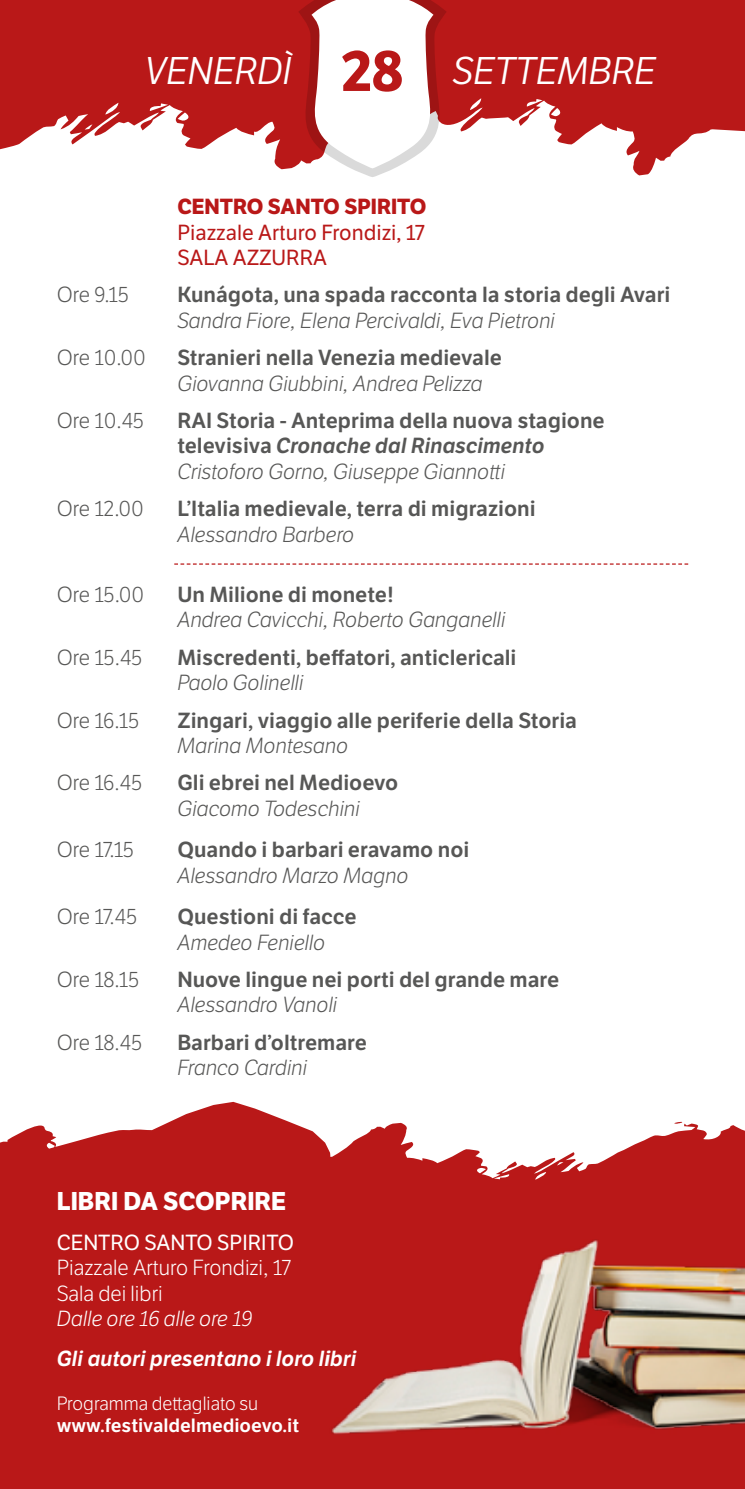
<style>
.page{position:relative;width:745px;height:1489px;background:#fff}
.page>*{position:absolute;margin:0;border:0;box-sizing:border-box;transform-origin:0 0}
.t1{font:italic 37.5px "LFT Etica";color:#fff}
.t2{font:700 25px "LFT Etica";color:#fff}
.t3{font:600 21.25px/25.5px "LFT Etica";color:#575756}
.t4{font:italic 300 21.25px "LFT Etica";color:#575756}
.t5{font:300 21.25px "LFT Etica";letter-spacing:-.01em;color:#575756}
.t6{font:300 21.25px/25.5px "LFT Etica";color:#fff}
.t7{font:21.25px/25.5px "LFT Etica";color:#b91818}
.t8{font:italic 600 21.25px "LFT Etica";color:#fff}
.t9{font:italic 300 21.25px "LFT Etica";color:#fff}
.t10{font:700 21.25px "LFT Etica";color:#b91818}
.t11{font:21.25px "LFT Etica";color:#fff}
.t12{font:600 18.75px "LFT Etica";color:#fff}
.t13{font:300 18.75px "LFT Etica";color:#fff}
.s1{font-weight:700;font-style:normal;font-size:56.25px;color:#b91818}
.s2{font-style:italic}
.s3{font-weight:300;font-style:italic}
</style>
<div class="page">
<svg style="left:0;top:0;width:744px;height:175px;fill:#b91818"></svg>
<svg style="left:298px;top:0;width:148px;height:177px"></svg>
<svg style="left:174px;top:563px;width:513px;height:1px"></svg>
<svg style="left:0;top:1101px;width:744px;height:387px;fill:#b91818"></svg>
<img style="left:328px;top:1186px;width:416px;height:289px">
<h1 class="t1" style="left:145px;top:49px;width:512px">VENERDÌ <span class="s1">28</span> SETTEMBRE</h1>
<p class="t10" style="left:177px;top:193px;width:250px">CENTRO SANTO SPIRITO</p>
<p class="t7" style="left:177px;top:220px;width:249px">Piazzale Arturo Frondizi, 17<br>SALA AZZURRA</p>
<p class="t5" style="left:57px;top:283px;width:74px">Ore 9.15</p>
<p class="t3" style="left:177px;top:282px;width:494px">Kunágota, una spada racconta la storia degli Avari</p>
<p class="t4" style="left:177px;top:308px;width:379px">Sandra Fiore, Elena Percivaldi, Eva Pietroni</p>
<p class="t5" style="left:57px;top:345px;width:91px">Ore 10.00</p>
<p class="t3" style="left:177px;top:345px;width:326px">Stranieri nella Venezia medievale</p>
<p class="t4" style="left:177px;top:371px;width:307px">Giovanna Giubbini, Andrea Pelizza</p>
<p class="t5" style="left:57px;top:408px;width:89px">Ore 10.45</p>
<p class="t3" style="left:177px;top:408px;width:428px">RAI Storia - Anteprima della nuova stagione televisiva <span class="s2">Cronache dal Rinascimento<br></span><span class="s3">Cristoforo Gorno, Giuseppe Giannotti</span></p>
<p class="t5" style="left:57px;top:496px;width:89px">Ore 12.00</p>
<p class="t3" style="left:177px;top:496px;width:359px">L’Italia medievale, terra di migrazioni</p>
<p class="t4" style="left:177px;top:522px;width:178px">Alessandro Barbero</p>
<p class="t5" style="left:57px;top:582px;width:89px">Ore 15.00</p>
<p class="t3" style="left:177px;top:582px;width:218px">Un Milione di monete!</p>
<p class="t4" style="left:177px;top:608px;width:329px">Andrea Cavicchi, Roberto Ganganelli</p>
<p class="t5" style="left:57px;top:645px;width:87px">Ore 15.45</p>
<p class="t3" style="left:177px;top:644px;width:340px">Miscredenti, beffatori, anticlericali</p>
<p class="t4" style="left:177px;top:670px;width:128px">Paolo Golinelli</p>
<p class="t5" style="left:57px;top:708px;width:84px">Ore 16.15</p>
<p class="t3" style="left:177px;top:707px;width:401px">Zingari, viaggio alle periferie della Storia</p>
<p class="t4" style="left:177px;top:733px;width:172px">Marina Montesano</p>
<p class="t5" style="left:57px;top:770px;width:87px">Ore 16.45</p>
<p class="t3" style="left:177px;top:770px;width:222px">Gli ebrei nel Medioevo</p>
<p class="t4" style="left:177px;top:796px;width:184px">Giacomo Todeschini</p>
<p class="t5" style="left:57px;top:837px;width:79px">Ore 17.15</p>
<p class="t3" style="left:177px;top:837px;width:293px">Quando i barbari eravamo noi</p>
<p class="t4" style="left:177px;top:863px;width:232px">Alessandro Marzo Magno</p>
<p class="t5" style="left:57px;top:904px;width:82px">Ore 17.45</p>
<p class="t3" style="left:177px;top:904px;width:180px">Questioni di facce</p>
<p class="t4" style="left:177px;top:930px;width:149px">Amedeo Feniello</p>
<p class="t5" style="left:57px;top:967px;width:84px">Ore 18.15</p>
<p class="t3" style="left:177px;top:966px;width:383px">Nuove lingue nei porti del grande mare</p>
<p class="t4" style="left:177px;top:992px;width:161px">Alessandro Vanoli</p>
<p class="t5" style="left:57px;top:1029px;width:87px">Ore 18.45</p>
<p class="t3" style="left:177px;top:1029px;width:191px">Barbari d’oltremare</p>
<p class="t4" style="left:177px;top:1055px;width:131px">Franco Cardini</p>
<p class="t2" style="left:57px;top:1185px;width:231px">LIBRI DA SCOPRIRE</p>
<p class="t11" style="left:57px;top:1229px;width:238px">CENTRO SANTO SPIRITO</p>
<p class="t6" style="left:57px;top:1255px;width:235px">Piazzale Arturo Frondizi, 17<br>Sala dei libri</p>
<p class="t9" style="left:57px;top:1306px;width:197px">Dalle ore 16 alle ore 19</p>
<p class="t8" style="left:57px;top:1345px;width:301px">Gli autori presentano i loro libri</p>
<p class="t13" style="left:57px;top:1392px;width:203px">Programma dettagliato su</p>
<p class="t12" style="left:57px;top:1413px;width:243px">www.festivaldelmedioevo.it</p>
</div>
